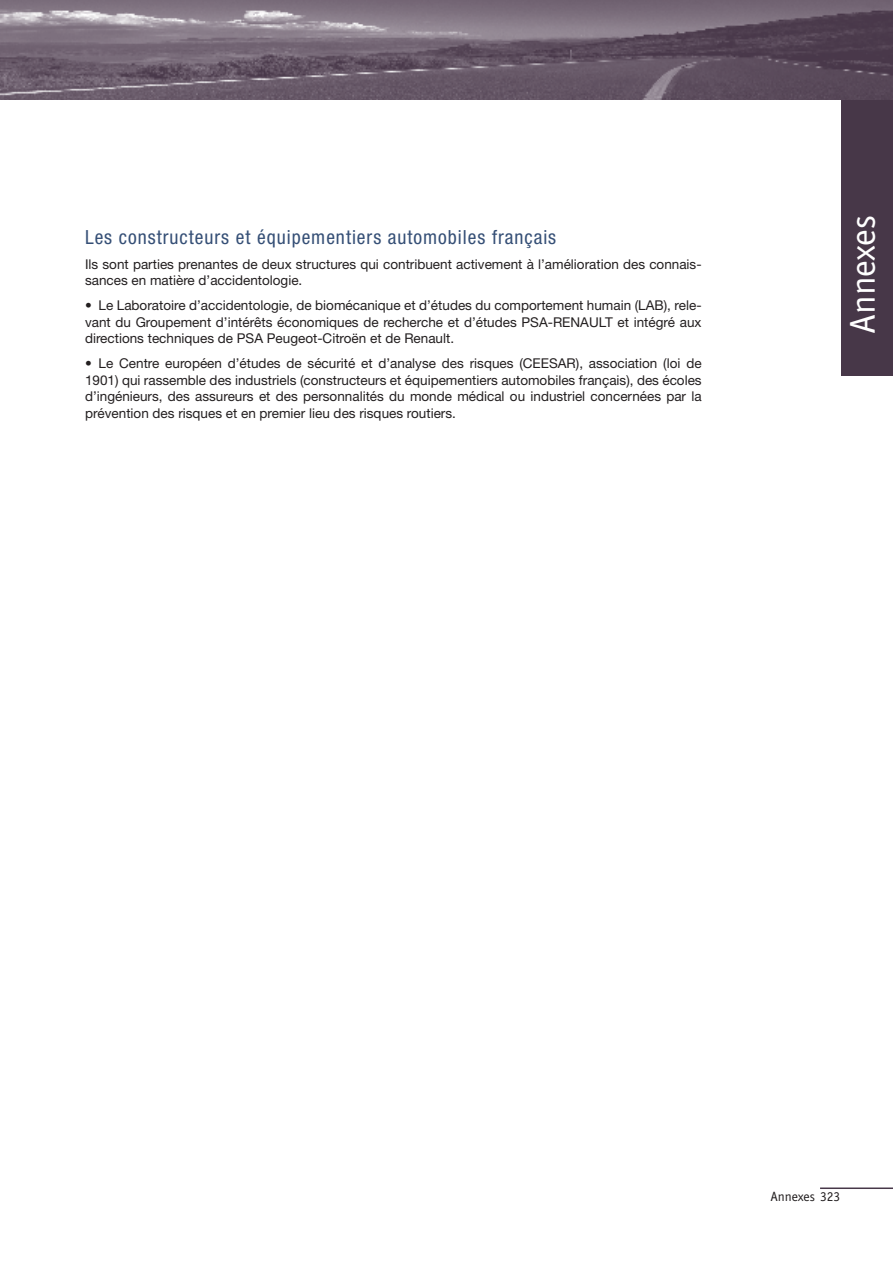
<style>
.page{position:relative;width:893px;height:1263px;background:#fff}
.page>*{position:absolute;margin:0;border:0;box-sizing:border-box;transform-origin:0 0}
.t1{font:36px "Officina Sans";letter-spacing:-.01em;color:#fff}
.t2{font:condensed 19.5px "Helvetica Neue LT Std";letter-spacing:.05em;color:#354f76}
.t3{font:13.5px/16.5px "Helvetica Neue";color:#231f20;text-align:justify}
.t4{font:13.5px "Officina Sans";color:#231f20}
</style>
<div class="page">
<div style="left:841px;top:91px;width:52px;height:285px;background:#473748"></div>
<img style="left:0;top:0;width:893px;height:99px">
<hr style="left:820px;top:1187px;width:73px;height:2px;background:#473748">
<h2 class="t2" style="left:85px;top:225px;width:473px">Les constructeurs et équipementiers automobiles français</h2>
<p class="t3" style="left:85px;top:255px;width:618px">Ils sont parties prenantes de deux structures qui contribuent activement à l’amélioration des connais&shy;sances en matière d’accidentologie.</p>
<p class="t3" style="left:85px;top:297px;width:618px">• Le Laboratoire d’accidentologie, de biomécanique et d’études du comportement humain (LAB), rele&shy;vant du Groupement d’intérêts économiques de recherche et d’études PSA-RENAULT et intégré aux directions techniques de PSA Peugeot-Citroën et de Renault.</p>
<p class="t3" style="left:85px;top:355px;width:618px">• Le Centre européen d’études de sécurité et d’analyse des risques (CEESAR), association (loi de 1901) qui rassemble des industriels (constructeurs et équipementiers automobiles français), des écoles d’ingénieurs, des assureurs et des personnalités du monde médical ou industriel concernées par la prévention des risques et en premier lieu des risques routiers.</p>
<h1 class="t1" style="left:841px;top:334px;width:120px;rotate:-90deg">Annexes</h1>
<p class="t4" style="left:770px;top:1189px;width:71px">Annexes 323</p>
</div>
